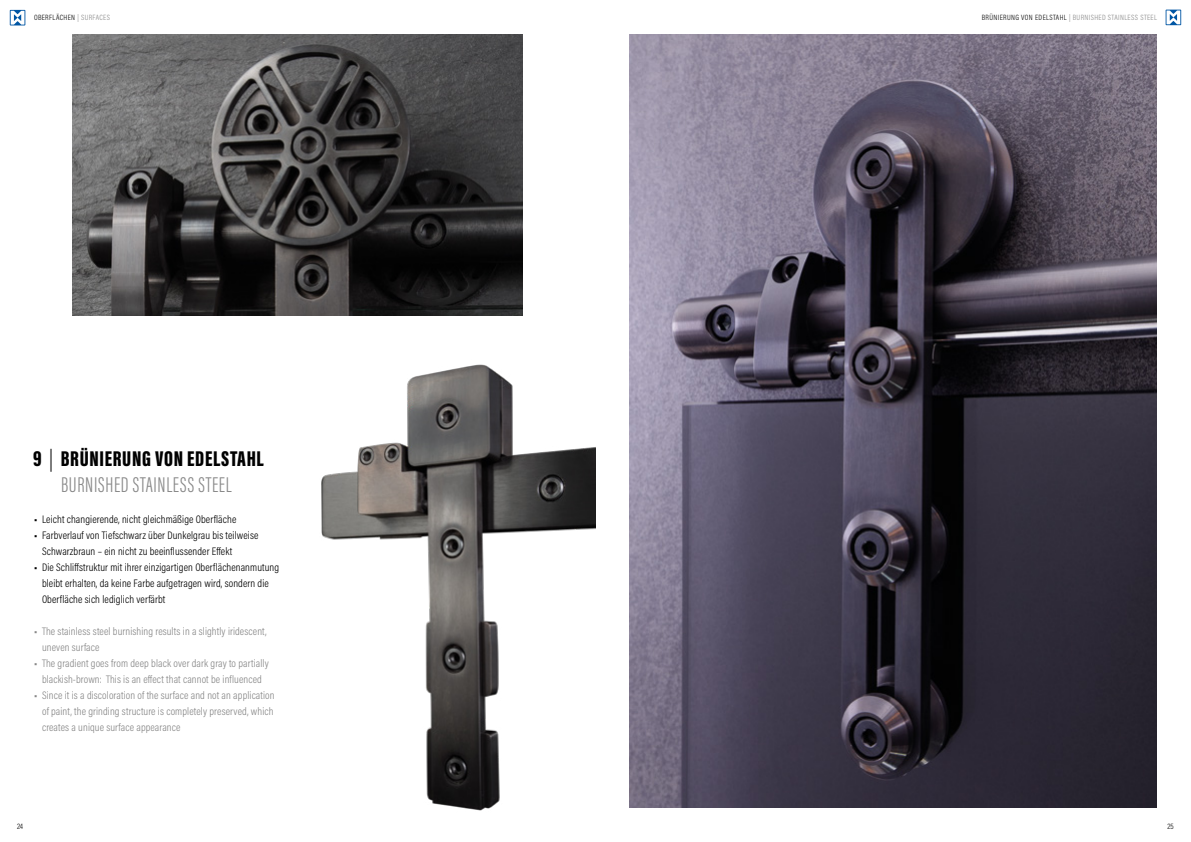
<style>
.page{position:relative;width:1191px;height:842px;background:#fff}
.page>*{position:absolute;margin:0;border:0;box-sizing:border-box;transform-origin:0 0}
.t1{font:900 22px/26px "Acumin Pro Extra Cond";letter-spacing:.03em;color:#000;text-align:center}
.t2{font:300 11px/16px "Acumin Pro Cond";letter-spacing:.01em;color:#878787}
.t3{font:300 11px/16px "Acumin Pro Cond";letter-spacing:.01em;color:#000}
.t4{font:300 8px "Acumin Pro Cond";color:#000}
.t5{font:300 7.7px "Acumin Pro Cond";letter-spacing:.05em;color:#878787}
.t6{font:300 7.7px "Acumin Pro Cond";letter-spacing:.05em;color:#000}
.s1{color:#878787}
.s2{font-weight:300}
.s3{font-weight:300;color:#878787}
.s4{color:#000}
</style>
<div class="page">
<svg style="left:10px;top:10px;width:15px;height:15px"></svg>
<svg style="left:11px;top:11px;width:13px;height:14px"></svg>
<svg style="left:1165px;top:10px;width:16px;height:15px"></svg>
<svg style="left:1166px;top:11px;width:14px;height:13px"></svg>
<img style="left:629px;top:34px;width:528px;height:774px">
<img style="left:73px;top:34px;width:450px;height:282px">
<img style="left:321px;top:364px;width:274px;height:447px">
<p class="t6" style="left:34px;top:12px;width:78px">OBERFLÄCHEN <span class="s1">| SURFACES</span></p>
<h1 class="t1" style="left:33px;top:446px;width:232px">9 <span class="s2">|</span> BRÜNIERUNG VON EDELSTAHL<br><span class="s3">BURNISHED STAINLESS STEEL</span></h1>
<p class="t3" style="left:34px;top:511px;width:204px">■ Leicht changierende, nicht gleichmäßige Oberfläche</p>
<p class="t3" style="left:42px;top:527px;width:218px;text-indent:-8px">■ Farbverlauf von Tiefschwarz über Dunkelgrau bis teilweise<br>Schwarzbraun – ein nicht zu beeinflussender Effekt</p>
<p class="t3" style="left:42px;top:559px;width:239px;text-indent:-8px">■ Die Schliffstruktur mit ihrer einzigartigen Oberflächenanmutung bleibt erhalten, da keine Farbe aufgetragen wird, sondern die<br>Oberfläche sich lediglich verfärbt</p>
<p class="t2" style="left:42px;top:623px;width:226px;text-indent:-8px">■ The stainless steel burnishing results in a slightly iridescent, uneven surface</p>
<p class="t2" style="left:34px;top:655px;width:236px;text-align:center">■ The gradient goes from deep black over dark gray to partially blackish-brown: This is an effect that cannot be influenced</p>
<p class="t2" style="left:42px;top:687px;width:234px;text-align:justify;text-indent:-8px">■ Since it is a discoloration of the surface and not an application of paint, the grinding structure is completely preserved, which creates a unique surface appearance</p>
<p class="t5" style="left:981px;top:12px;width:177px"><span class="s4">BRÜNIERUNG VON EDELSTAHL</span> | BURNISHED STAINLESS STEEL</p>
<p class="t4" style="left:17px;top:821px;width:8px">24</p>
<p class="t4" style="left:1167px;top:821px;width:8px">25</p>
</div>
